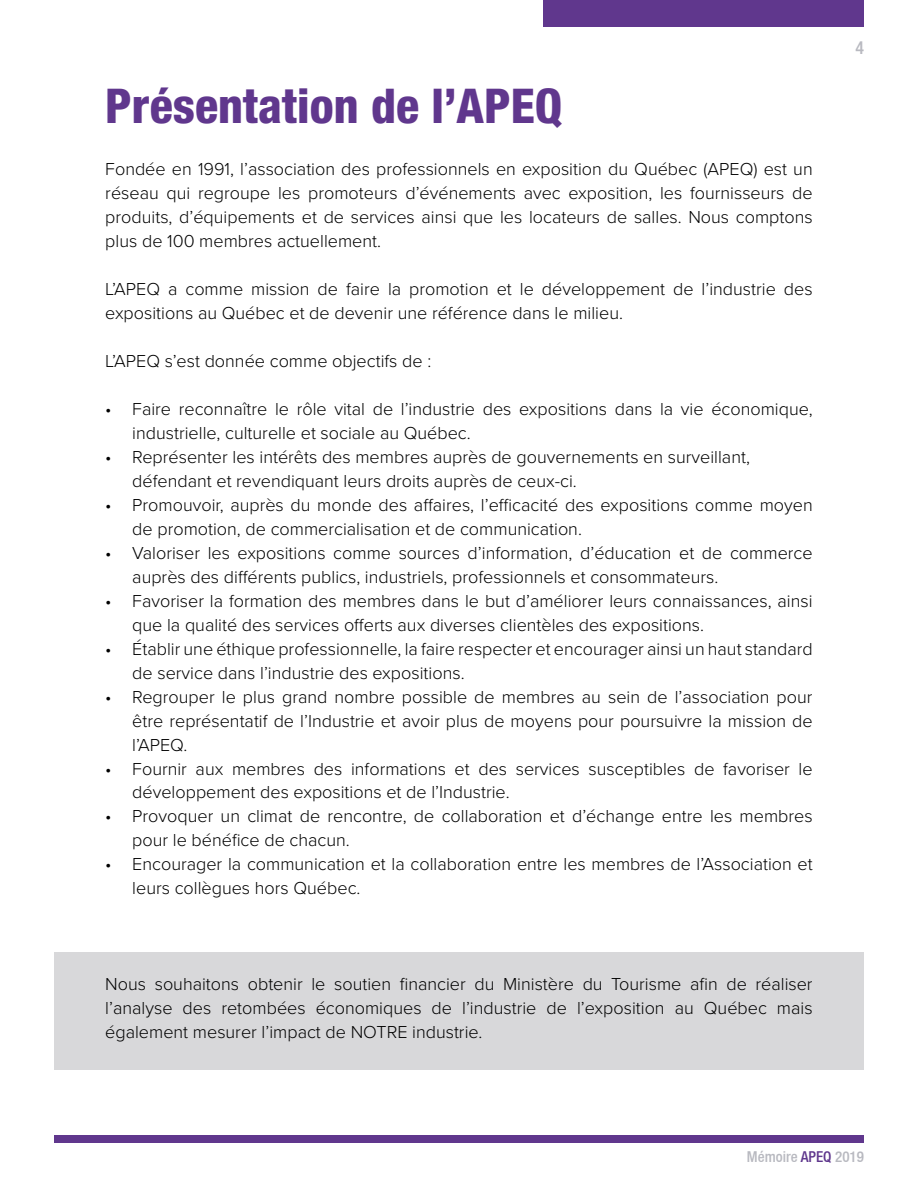
<style>
.page{position:relative;width:918px;height:1188px;background:#fff}
.page>*{position:absolute;margin:0;border:0;box-sizing:border-box;transform-origin:0 0}
.t1{font:800 condensed 48px "Helvetica Neue";color:#60378d}
.t2{font:300 18px/24px "Proxima Nova";color:#000}
.t3{font:500 condensed 18px "Helvetica Neue";color:#b8b9c0}
.t4{font:500 condensed 15px "Helvetica Neue";color:#b8b9c0}
.s1{color:#5f378d}
</style>
<div class="page">
<div style="left:54px;top:1135px;width:810px;height:8px;background:#60378d"></div>
<div style="left:543px;top:0;width:321px;height:27px;background:#60378d"></div>
<div style="left:55px;top:952px;width:809px;height:117px;background:#d8d8da"></div>
<h1 class="t1" style="left:105px;top:76px;width:459px">Présentation de l’APEQ</h1>
<p class="t2" style="left:105px;top:156px;width:709px;text-align:justify">Fondée en 1991, l’association des professionnels en exposition du Québec (APEQ) est un réseau qui regroupe les promoteurs d’événements avec exposition, les fournisseurs de produits, d’équipements et de services ainsi que les locateurs de salles. Nous comptons plus de 100 membres actuellement.</p>
<p class="t2" style="left:105px;top:276px;width:709px">L’APEQ a comme mission de faire la promotion et le développement de l’industrie des expositions au Québec et de devenir une référence dans le milieu.</p>
<p class="t2" style="left:105px;top:348px;width:328px">L’APEQ s’est donnée comme objectifs de :</p>
<p class="t2" style="left:132px;top:396px;width:682px;text-indent:-27px">• Faire reconnaître le rôle vital de l’industrie des expositions dans la vie économique, industrielle, culturelle et sociale au Québec.</p>
<p class="t2" style="left:132px;top:444px;width:619px;text-indent:-27px">• Représenter les intérêts des membres auprès de gouvernements en surveillant, défendant et revendiquant leurs droits auprès de ceux-ci.</p>
<p class="t2" style="left:132px;top:492px;width:682px;text-indent:-27px">• Promouvoir, auprès du monde des affaires, l’efficacité des expositions comme moyen de promotion, de commercialisation et de communication.</p>
<p class="t2" style="left:132px;top:540px;width:682px;text-indent:-27px">• Valoriser les expositions comme sources d’information, d’éducation et de commerce auprès des différents publics, industriels, professionnels et consommateurs.</p>
<p class="t2" style="left:132px;top:588px;width:682px;text-indent:-27px">• Favoriser la formation des membres dans le but d’améliorer leurs connaissances, ainsi que la qualité des services offerts aux diverses clientèles des expositions.</p>
<p class="t2" style="left:132px;top:636px;width:682px;text-indent:-27px">• Établir une éthique professionnelle, la faire respecter et encourager ainsi un haut standard de service dans l’industrie des expositions.</p>
<p class="t2" style="left:132px;top:684px;width:682px;text-align:justify;text-indent:-27px">• Regrouper le plus grand nombre possible de membres au sein de l’association pour être représentatif de l’Industrie et avoir plus de moyens pour poursuivre la mission de l’APEQ.</p>
<p class="t2" style="left:132px;top:756px;width:682px;text-indent:-27px">• Fournir aux membres des informations et des services susceptibles de favoriser le développement des expositions et de l’Industrie.</p>
<p class="t2" style="left:132px;top:804px;width:682px;text-indent:-27px">• Provoquer un climat de rencontre, de collaboration et d’échange entre les membres pour le bénéfice de chacun.</p>
<p class="t2" style="left:132px;top:851px;width:682px;text-indent:-27px">• Encourager la communication et la collaboration entre les membres de l’Association et leurs collègues hors Québec.</p>
<p class="t2" style="left:105px;top:971px;width:709px;text-align:justify">Nous souhaitons obtenir le soutien financier du Ministère du Tourisme afin de réaliser l’analyse des retombées économiques de l’industrie de l’exposition au Québec mais également mesurer l’impact de NOTRE industrie.</p>
<p class="t3" style="left:855px;top:37px;width:10px">4</p>
<p class="t4" style="left:747px;top:1148px;width:119px">Mémoire <span class="s1">APEQ</span> 2019</p>
</div>
